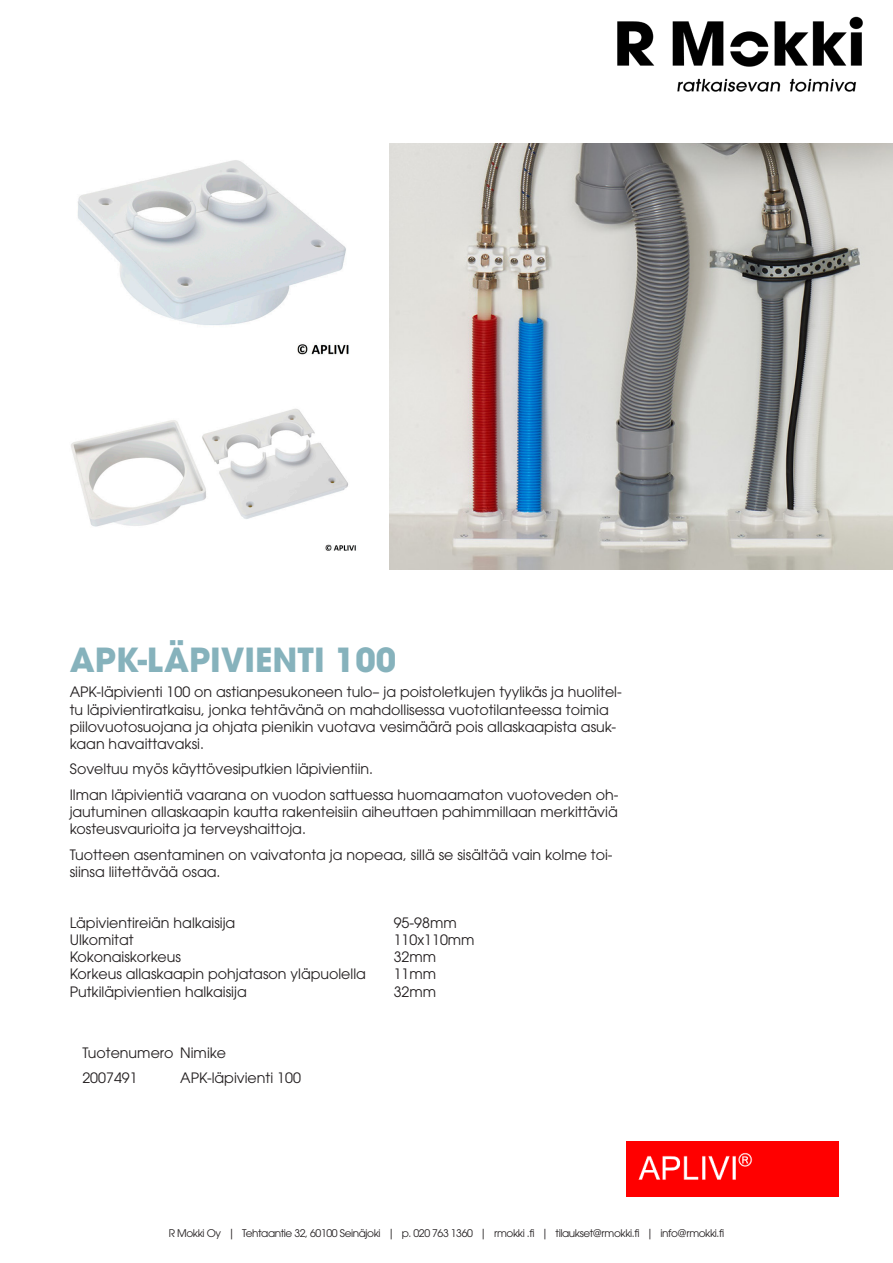
<style>
.page{position:relative;width:893px;height:1263px;background:#fff}
.page>*{position:absolute;margin:0;border:0;box-sizing:border-box;transform-origin:0 0}
.otsikko{font:700 33px "ITC Avant Garde Pro";color:#86b2bc}
.otsikko-2{font:14.25px/17.1px "ITC Avant Garde Pro";color:#231f20}
.Leipäteksti{font:14.25px "ITC Avant Garde Pro";color:#231f20}
.Sarkainleipä{font:14.25px "ITC Avant Garde Pro";color:#231f20}
.Lihavointi{font:14.25px "ITC Avant Garde Pro";color:#231f20}
.t1{font:10.5px "ITC Avant Garde Pro";letter-spacing:-.04em;color:#231f20}
</style>
<div class="page">
<img style="left:78px;top:160px;width:271px;height:195px">
<img style="left:71px;top:408px;width:285px;height:143px">
<img style="left:389px;top:144px;width:504px;height:425px">
<img style="left:626px;top:1142px;width:213px;height:54px">
<img style="left:617px;top:16px;width:246px;height:76px">
<p class="otsikko" style="left:70px;top:638px;width:328px">APK-LÄPIVIENTI 100</p>
<p class="otsikko-2" style="left:70px;top:683px;width:554px">APK-läpivienti 100 on astianpesukoneen tulo– ja poistoletkujen tyylikäs ja huolitel&shy;tu läpivientiratkaisu, jonka tehtävänä on mahdollisessa vuototilanteessa toimia piilovuotosuojana ja ohjata pienikin vuotava vesimäärä pois allaskaapista asuk&shy;kaan havaittavaksi.</p>
<p class="otsikko-2" style="left:70px;top:760px;width:305px">Soveltuu myös käyttövesiputkien läpivientiin.</p>
<p class="otsikko-2" style="left:70px;top:786px;width:550px;text-align:justify">Ilman läpivientiä vaarana on vuodon sattuessa huomaamaton vuotoveden oh&shy;jautuminen allaskaapin kautta rakenteisiin aiheuttaen pahimmillaan merkittäviä kosteusvaurioita ja terveyshaittoja.</p>
<p class="otsikko-2" style="left:70px;top:846px;width:544px">Tuotteen asentaminen on vaivatonta ja nopeaa, sillä se sisältää vain kolme toi&shy;siinsa liitettävää osaa.</p>
<p class="Leipäteksti" style="left:70px;top:914px;width:167px">Läpivientireiän halkaisija</p>
<p class="Leipäteksti" style="left:394px;top:914px;width:65px">95-98mm</p>
<p class="Leipäteksti" style="left:70px;top:931px;width:65px">Ulkomitat</p>
<p class="Leipäteksti" style="left:394px;top:931px;width:82px">110x110mm</p>
<p class="Leipäteksti" style="left:70px;top:948px;width:113px">Kokonaiskorkeus</p>
<p class="Leipäteksti" style="left:394px;top:948px;width:44px">32mm</p>
<p class="Leipäteksti" style="left:70px;top:965px;width:298px">Korkeus allaskaapin pohjatason yläpuolella</p>
<p class="Leipäteksti" style="left:394px;top:965px;width:44px">11mm</p>
<p class="Leipäteksti" style="left:70px;top:982px;width:179px">Putkiläpivientien halkaisija</p>
<p class="Leipäteksti" style="left:394px;top:982px;width:44px">32mm</p>
<p class="Lihavointi" style="left:82px;top:1044px;width:145px">Tuotenumero Nimike</p>
<p class="Sarkainleipä" style="left:82px;top:1069px;width:57px">2007491</p>
<p class="Sarkainleipä" style="left:180px;top:1069px;width:122px">APK-läpivienti 100</p>
<p class="t1" style="left:169px;top:1227px;width:557px">R Mokki Oy | Tehtaantie 32, 60100 Seinäjoki | p. 020 763 1360 | rmokki .fi | tilaukset@rmokki.fi | info@rmokki.fi</p>
</div>
